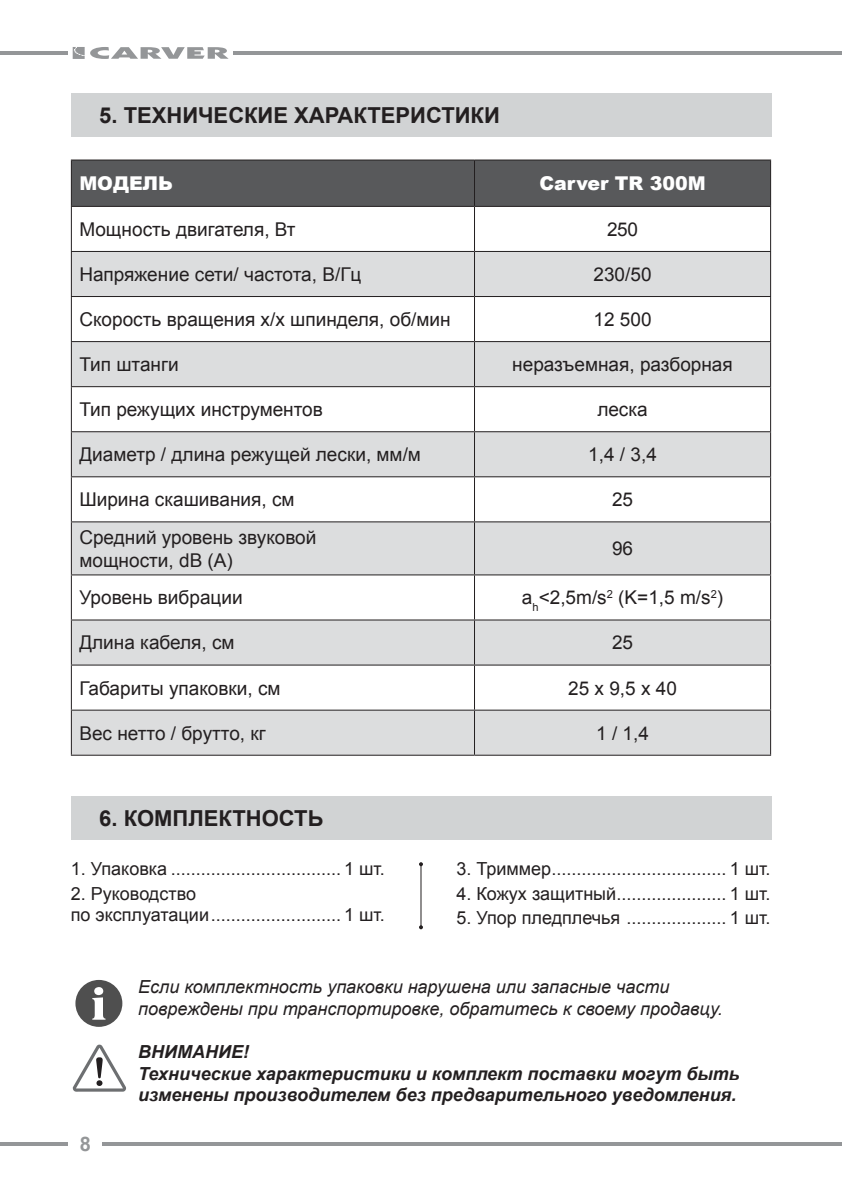
<style>
.page{position:relative;width:842px;height:1191px;background:#fff}
.page>*{position:absolute;margin:0;border:0;box-sizing:border-box;transform-origin:0 0}
.t1{font:700 22px "Arial";color:#231f20}
.t2{font:700 20px "Arial";color:#949698}
.t3{font:19px/22.8px "Arial";color:#231f20}
.t4{font:900 19px "Arial";color:#fff}
.t5{font:18px/21.6px "Arial";color:#231f20}
.t6{font:italic 700 18px/21.6px "Arial";color:#231f20}
.t7{font:italic 18px/21.6px "Arial";color:#231f20}
</style>
<div class="page">
<hr style="left:234px;top:51px;width:608px;height:4px;background:#949698">
<hr style="left:102px;top:1142px;width:740px;height:3px;background:#949698">
<hr style="left:0;top:51px;width:68px;height:4px;background:#949698">
<svg style="left:0;top:1142px;width:68px;height:3px"></svg>
<svg style="left:73px;top:47px;width:156px;height:12px"></svg>
<div style="left:71px;top:796px;width:700px;height:44px;background:#d1d3d4"></div>
<div style="left:71px;top:94px;width:700px;height:43px;background:#d1d3d4"></div>
<hr style="left:420px;top:864px;width:1px;height:63px;background:#231f20">
<svg style="left:419px;top:862px;width:4px;height:4px"></svg>
<svg style="left:419px;top:925px;width:4px;height:4px"></svg>
<div style="left:75px;top:980px;width:47px;height:46px;background:#4f4f4f;border-radius:50%"></div>
<svg style="left:92px;top:987px;width:13px;height:32px"></svg>
<svg style="left:73px;top:1044px;width:53px;height:47px"></svg>
<div style="left:72px;top:160px;width:698px;height:46px;background:#58595b"></div>
<svg style="left:72px;top:252px;width:698px;height:502px;fill:#dcddde"></svg>
<hr style="left:71px;top:159px;width:403px;height:1px;background:#231f20">
<hr style="left:71px;top:160px;width:1px;height:46px;background:#231f20">
<hr style="left:474px;top:159px;width:297px;height:1px;background:#231f20">
<hr style="left:474px;top:160px;width:1px;height:46px;background:#231f20">
<hr style="left:770px;top:160px;width:1px;height:46px;background:#231f20">
<hr style="left:71px;top:206px;width:403px;height:1px;background:#231f20">
<hr style="left:71px;top:207px;width:1px;height:44px;background:#231f20">
<hr style="left:474px;top:206px;width:297px;height:1px;background:#231f20">
<hr style="left:474px;top:207px;width:1px;height:44px;background:#231f20">
<hr style="left:770px;top:207px;width:1px;height:44px;background:#231f20">
<hr style="left:71px;top:251px;width:403px;height:1px;background:#231f20">
<hr style="left:71px;top:252px;width:1px;height:44px;background:#231f20">
<hr style="left:474px;top:251px;width:297px;height:1px;background:#231f20">
<hr style="left:474px;top:252px;width:1px;height:44px;background:#231f20">
<hr style="left:770px;top:252px;width:1px;height:44px;background:#231f20">
<hr style="left:71px;top:296px;width:403px;height:1px;background:#231f20">
<hr style="left:71px;top:297px;width:1px;height:44px;background:#231f20">
<hr style="left:474px;top:296px;width:297px;height:1px;background:#231f20">
<hr style="left:474px;top:297px;width:1px;height:44px;background:#231f20">
<hr style="left:770px;top:297px;width:1px;height:44px;background:#231f20">
<hr style="left:71px;top:341px;width:403px;height:1px;background:#231f20">
<hr style="left:71px;top:342px;width:1px;height:44px;background:#231f20">
<hr style="left:474px;top:341px;width:297px;height:1px;background:#231f20">
<hr style="left:474px;top:342px;width:1px;height:44px;background:#231f20">
<hr style="left:770px;top:342px;width:1px;height:44px;background:#231f20">
<hr style="left:71px;top:386px;width:403px;height:1px;background:#231f20">
<hr style="left:71px;top:387px;width:1px;height:44px;background:#231f20">
<hr style="left:474px;top:386px;width:297px;height:1px;background:#231f20">
<hr style="left:474px;top:387px;width:1px;height:44px;background:#231f20">
<hr style="left:770px;top:387px;width:1px;height:44px;background:#231f20">
<hr style="left:71px;top:431px;width:403px;height:1px;background:#231f20">
<hr style="left:71px;top:432px;width:1px;height:44px;background:#231f20">
<hr style="left:474px;top:431px;width:297px;height:1px;background:#231f20">
<hr style="left:474px;top:432px;width:1px;height:44px;background:#231f20">
<hr style="left:770px;top:432px;width:1px;height:44px;background:#231f20">
<hr style="left:71px;top:476px;width:403px;height:1px;background:#231f20">
<hr style="left:71px;top:477px;width:1px;height:44px;background:#231f20">
<hr style="left:474px;top:476px;width:297px;height:1px;background:#231f20">
<hr style="left:474px;top:477px;width:1px;height:44px;background:#231f20">
<hr style="left:770px;top:477px;width:1px;height:44px;background:#231f20">
<hr style="left:71px;top:521px;width:403px;height:1px;background:#231f20">
<hr style="left:71px;top:522px;width:1px;height:52px;background:#231f20">
<hr style="left:474px;top:521px;width:297px;height:1px;background:#231f20">
<hr style="left:474px;top:522px;width:1px;height:52px;background:#231f20">
<hr style="left:770px;top:522px;width:1px;height:52px;background:#231f20">
<hr style="left:71px;top:574px;width:403px;height:1px;background:#231f20">
<hr style="left:71px;top:575px;width:1px;height:44px;background:#231f20">
<hr style="left:474px;top:574px;width:297px;height:1px;background:#231f20">
<hr style="left:474px;top:575px;width:1px;height:44px;background:#231f20">
<hr style="left:770px;top:575px;width:1px;height:44px;background:#231f20">
<hr style="left:71px;top:619px;width:403px;height:1px;background:#231f20">
<hr style="left:71px;top:620px;width:1px;height:44px;background:#231f20">
<hr style="left:474px;top:619px;width:297px;height:1px;background:#231f20">
<hr style="left:474px;top:620px;width:1px;height:44px;background:#231f20">
<hr style="left:770px;top:620px;width:1px;height:44px;background:#231f20">
<hr style="left:71px;top:664px;width:403px;height:1px;background:#231f20">
<hr style="left:71px;top:665px;width:1px;height:44px;background:#231f20">
<hr style="left:474px;top:664px;width:297px;height:1px;background:#231f20">
<hr style="left:474px;top:665px;width:1px;height:44px;background:#231f20">
<hr style="left:770px;top:665px;width:1px;height:44px;background:#231f20">
<hr style="left:71px;top:709px;width:403px;height:1px;background:#231f20">
<hr style="left:71px;top:710px;width:1px;height:44px;background:#231f20">
<hr style="left:474px;top:709px;width:297px;height:1px;background:#231f20">
<hr style="left:474px;top:710px;width:1px;height:44px;background:#231f20">
<hr style="left:770px;top:710px;width:1px;height:44px;background:#231f20">
<hr style="left:71px;top:754px;width:403px;height:1px;background:#231f20">
<hr style="left:474px;top:754px;width:297px;height:1px;background:#231f20">
<p class="t1" style="left:99px;top:101px;width:402px">5. ТЕХНИЧЕСКИЕ ХАРАКТЕРИСТИКИ</p>
<p class="t4" style="left:79px;top:169px;width:95px">МОДЕЛЬ</p>
<p class="t4" style="left:539px;top:169px;width:168px">Carver TR 300M</p>
<p class="t3" style="left:79px;top:218px;width:218px">Мощность двигателя, Вт</p>
<p class="t3" style="left:607px;top:218px;width:32px">250</p>
<p class="t3" style="left:79px;top:263px;width:284px">Напряжение сети/ частота, В/Гц</p>
<p class="t3" style="left:593px;top:263px;width:60px">230/50</p>
<p class="t3" style="left:79px;top:308px;width:373px">Скорость вращения х/х шпинделя, об/мин</p>
<p class="t3" style="left:593px;top:308px;width:60px">12 500</p>
<p class="t3" style="left:79px;top:353px;width:101px">Тип штанги</p>
<p class="t3" style="left:512px;top:353px;width:222px">неразъемная, разборная</p>
<p class="t3" style="left:79px;top:398px;width:245px">Тип режущих инструментов</p>
<p class="t3" style="left:597px;top:398px;width:52px">леска</p>
<p class="t3" style="left:79px;top:443px;width:343px">Диаметр / длина режущей лески, мм/м</p>
<p class="t3" style="left:588px;top:443px;width:70px">1,4 / 3,4</p>
<p class="t3" style="left:79px;top:488px;width:217px">Ширина скашивания, cм</p>
<p class="t3" style="left:612px;top:488px;width:23px">25</p>
<p class="t3" style="left:79px;top:526px;width:239px">Средний уровень звуковой мощности, dB (A)</p>
<p class="t3" style="left:612px;top:537px;width:23px">96</p>
<p class="t3" style="left:79px;top:586px;width:165px">Уровень вибрации</p>
<p class="t3" style="left:522px;top:586px;width:203px">a<sub>h</sub>&lt;2,5m/s<sup>2</sup> (K=1,5 m/s<sup>2</sup>)</p>
<p class="t3" style="left:79px;top:631px;width:157px">Длина кабеля, cм</p>
<p class="t3" style="left:612px;top:631px;width:23px">25</p>
<p class="t3" style="left:79px;top:676px;width:203px">Габариты упаковки, см</p>
<p class="t3" style="left:568px;top:676px;width:110px">25 х 9,5 х 40</p>
<p class="t3" style="left:79px;top:721px;width:188px">Вес нетто / брутто, кг</p>
<p class="t3" style="left:596px;top:721px;width:54px">1 / 1,4</p>
<p class="t1" style="left:99px;top:804px;width:226px">6. КОМПЛЕКТНОСТЬ</p>
<p class="t5" style="left:71px;top:858px;width:316px">1. Упаковка .................................. 1 шт.</p>
<p class="t5" style="left:71px;top:883px;width:316px">2. Руководство<br>по эксплуатации.......................... 1 шт.</p>
<p class="t5" style="left:456px;top:858px;width:316px">3. Триммер................................... 1 шт.</p>
<p class="t5" style="left:456px;top:883px;width:316px">4. Кожух защитный...................... 1 шт.</p>
<p class="t5" style="left:456px;top:907px;width:316px">5. Упор пледплечья .................... 1 шт.</p>
<p class="t2" style="left:80px;top:1130px;width:13px">8</p>
<p class="t7" style="left:138px;top:976px;width:586px">Если комплектность упаковки нарушена или запасные части повреждены при транспортировке, обратитесь к своему продавцу.</p>
<p class="t6" style="left:138px;top:1041px;width:603px">ВНИМАНИЕ!<br>Технические характеристики и комплект поставки могут быть изменены производителем без предварительного уведомления.</p>
</div>
